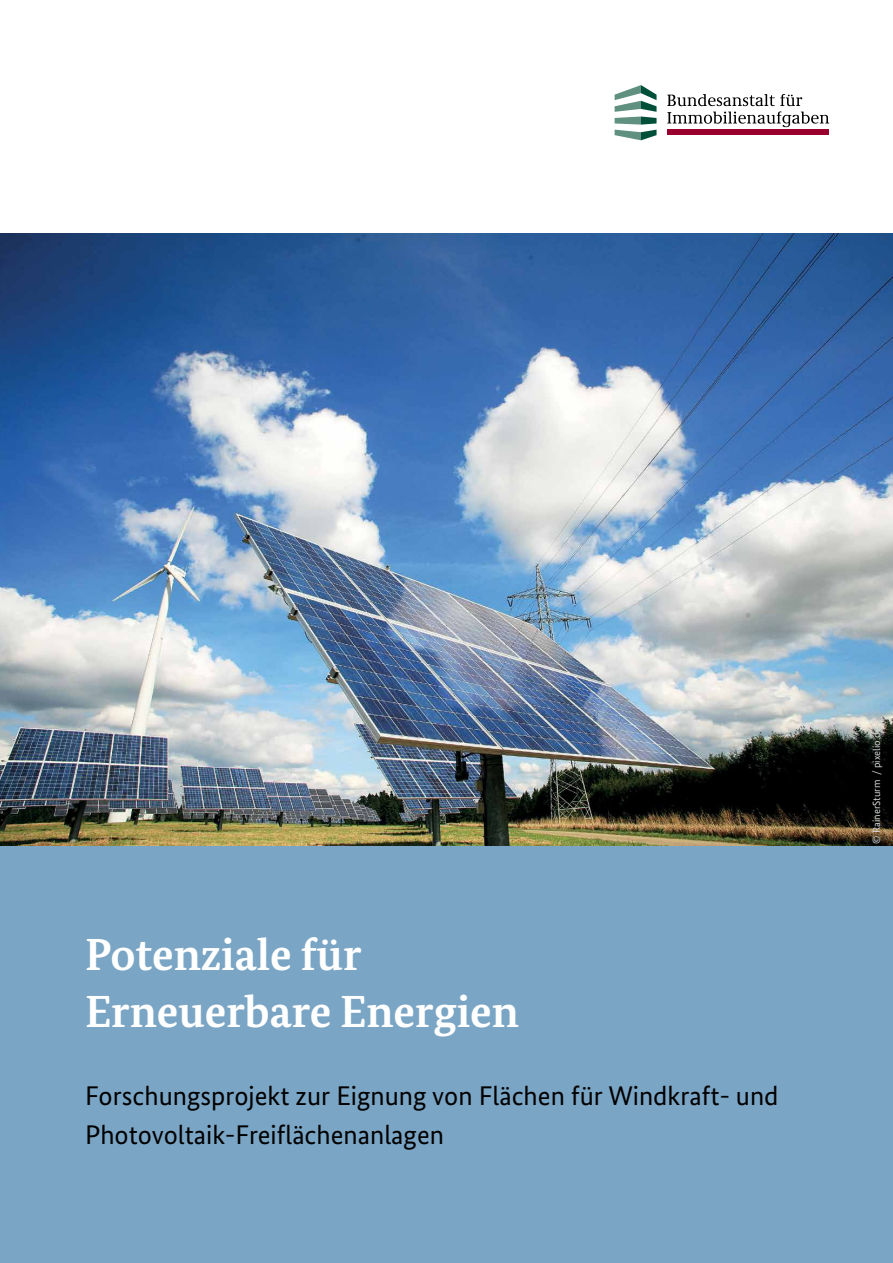
<style>
.page{position:relative;width:893px;height:1263px;background:#fff}
.page>*{position:absolute;margin:0;border:0;box-sizing:border-box;transform-origin:0 0}
.t1{font:700 45px/57px "Bundes Serif";color:#fff}
.t2{font:27px/39px "Bundes Sans";color:#000}
.t3{font:10.5px "Bundes Sans";color:#d1d3d4}
</style>
<div class="page">
<img style="left:0;top:234px;width:893px;height:612px">
<div style="left:0;top:846px;width:893px;height:417px;background:#7aa5c5"></div>
<svg style="left:615px;top:85px;width:41px;height:55px"></svg>
<div style="left:667px;top:130px;width:162px;height:5px;background:#98002e"></div>
<svg style="left:667px;top:94px;width:162px;height:33px"></svg>
<h1 class="t1" style="left:85px;top:926px;width:435px">Potenziale für<br>Erneuerbare Energien</h1>
<p class="t2" style="left:85px;top:1076px;width:695px">Forschungsprojekt zur Eignung von Flächen für Windkraft- und<br>Photovoltaik-Freiflächenanlagen</p>
<p class="t3" style="left:870px;top:844px;width:118px;rotate:-90deg">© RainerSturm / pixelio.de</p>
</div>
